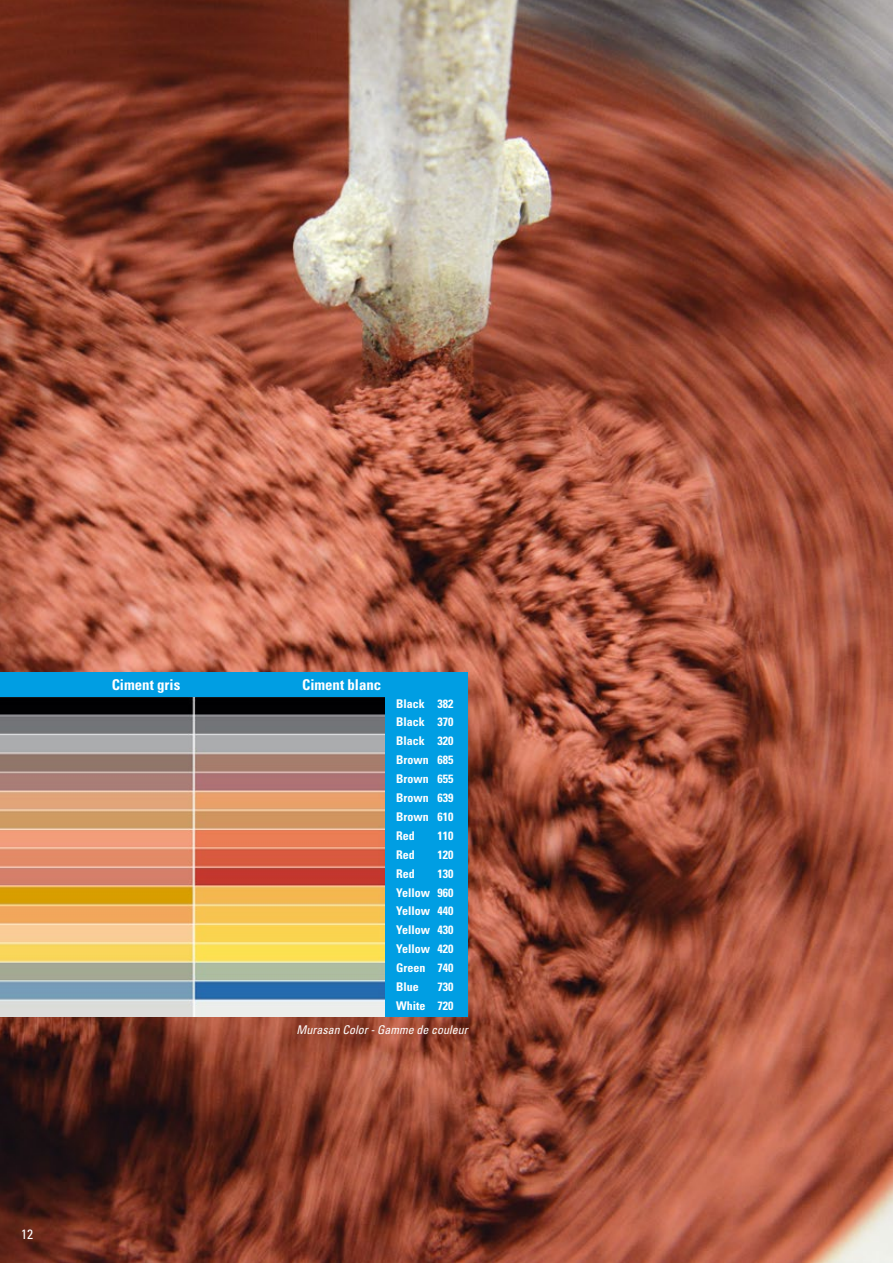
<style>
.page{position:relative;width:893px;height:1263px;background:#fff}
.page>*{position:absolute;margin:0;border:0;box-sizing:border-box;transform-origin:0 0}
.t1{font:700 condensed 14.85px "Univers LT Pro";color:#fff}
.t2{font:condensed 13.5px "Univers LT Pro";color:#fff}
.t3{font:700 condensed 12px/18.9px "Univers LT Pro";color:#fff;text-align:justify}
.t4{font:italic condensed 12px "Univers LT Std";color:#fff}
</style>
<div class="page">
<img style="left:0;top:0;width:893px;height:1263px">
<div style="left:0;top:672px;width:468px;height:344px;background:#009ee3"></div>
<img style="left:0;top:697px;width:384px;height:319px">
<p class="t2" style="left:21px;top:1226px;width:14px">12</p>
<p class="t1" style="left:112px;top:676px;width:70px">Ciment gris</p>
<p class="t1" style="left:302px;top:676px;width:81px">Ciment blanc</p>
<p class="t3" style="left:396px;top:694px;width:59px">Black 382<br>Black 370<br>Black 320<br>Brown 685<br>Brown 655<br>Brown 639<br>Brown 610<br>Red</p>
<p class="t3" style="left:438px;top:826px;width:17px">110</p>
<p class="t3" style="left:396px;top:845px;width:20px">Red</p>
<p class="t3" style="left:438px;top:845px;width:17px">120</p>
<p class="t3" style="left:396px;top:864px;width:20px">Red</p>
<p class="t3" style="left:396px;top:864px;width:59px;text-indent:41px">130<br>Yellow 960<br>Yellow 440<br>Yellow 430<br>Yellow 420<br>Green 740<br>Blue</p>
<p class="t3" style="left:396px;top:977px;width:59px;text-align:right">730<br>White 720</p>
<p class="t4" style="left:296px;top:1022px;width:173px">Murasan Color - Gamme de couleur</p>
</div>
